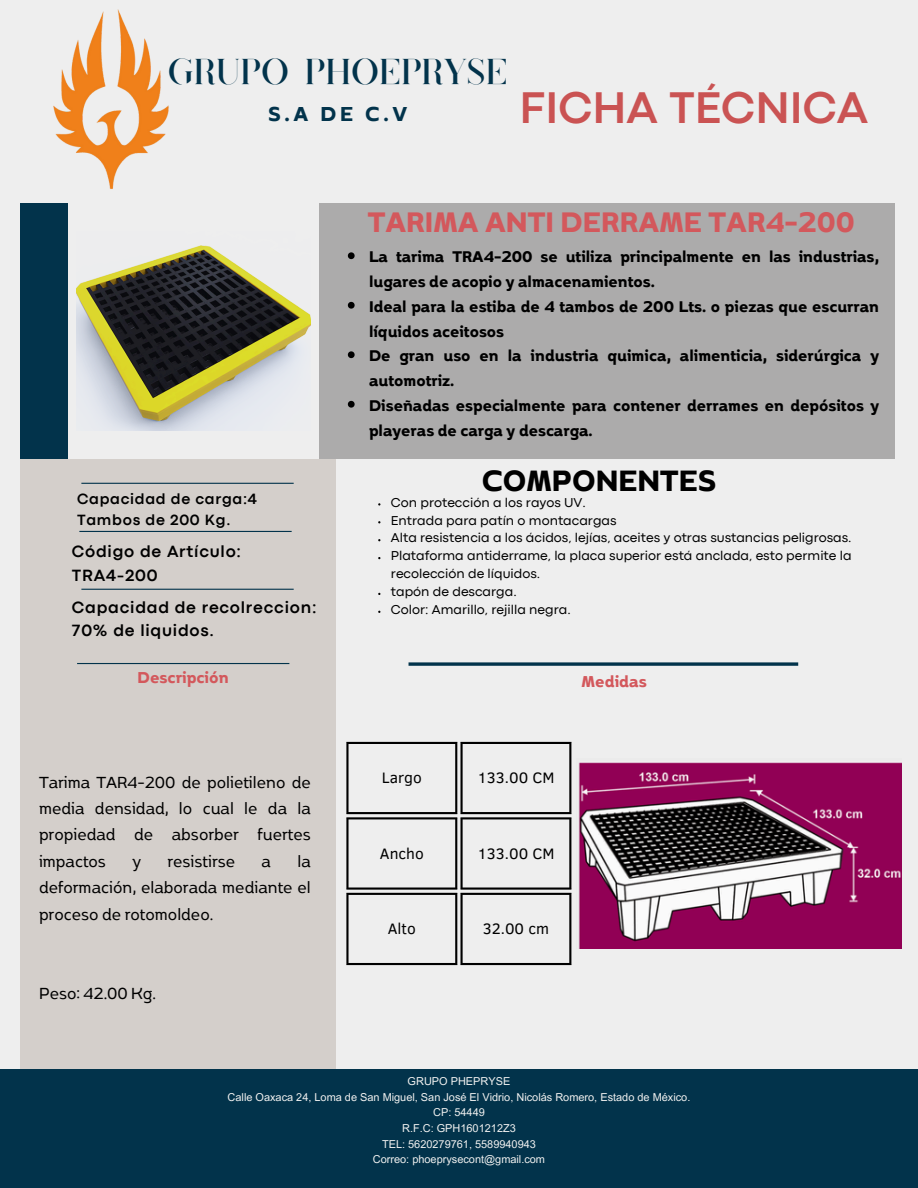
<style>
.page{position:relative;width:918px;height:1188px;background:#eee}
.page>*{position:absolute;margin:0;border:0;box-sizing:border-box;transform-origin:0 0}
.t1{font:700 46.35px "Codec Pro";color:#ca5353}
.t2{font:36px "Coterie";color:#02334b}
.t3{font:700 34.95px "Boriboon";color:#000}
.t4{font:700 33.6px "Boriboon";color:#d3585c}
.t5{font:700 24px "Boriboon";color:#02334b}
.t6{font:19.05px/26.4px "Boriboon";color:#000;text-align:justify}
.t7{font:700 18.75px "Boriboon";color:#d3585c}
.t8{font:700 18.45px/24.8px "Boriboon";color:#000}
.t9{font:700 16.95px "Codec Pro";letter-spacing:.045em;color:#000}
.t10{font:15.45px "Clear Sans";color:#000}
.t11{font:700 15.45px/21.3px "Codec Pro";letter-spacing:.045em;color:#000}
.t12{font:13.5px/17.9px "Codec Pro";color:#000}
.t13{font:10.95px "Arial MT Pro";color:#f1f1f0}
</style>
<div class="page">
<div style="left:21px;top:459px;width:315px;height:618px;background:#d4cfcb"></div>
<div style="left:0;top:1070px;width:918px;height:118px;background:#02334b"></div>
<div style="left:319px;top:203px;width:575px;height:256px;background:#acabab"></div>
<div style="left:21px;top:203px;width:47px;height:256px;background:#02334b"></div>
<hr style="left:81px;top:483px;width:213px;height:1px;background:#02334b">
<svg style="left:409px;top:662px;width:389px;height:4px;background:#264f64"></svg>
<hr style="left:79px;top:531px;width:213px;height:1px;background:#02334b">
<hr style="left:81px;top:589px;width:213px;height:1px;background:#02334b">
<hr style="left:77px;top:663px;width:212px;height:1px;background:#02334b">
<img style="left:77px;top:245px;width:234px;height:186px">
<img style="left:53px;top:9px;width:116px;height:180px">
<hr style="left:346px;top:744px;width:3px;height:68px;background:#000">
<hr style="left:455px;top:744px;width:2px;height:68px;background:#000">
<hr style="left:346px;top:742px;width:111px;height:2px;background:#000">
<hr style="left:346px;top:812px;width:111px;height:2px;background:#000">
<hr style="left:461px;top:744px;width:2px;height:68px;background:#000">
<hr style="left:569px;top:744px;width:2px;height:68px;background:#000">
<hr style="left:461px;top:742px;width:110px;height:2px;background:#000">
<hr style="left:461px;top:812px;width:110px;height:2px;background:#000">
<hr style="left:346px;top:819px;width:3px;height:69px;background:#000">
<hr style="left:455px;top:819px;width:2px;height:69px;background:#000">
<hr style="left:346px;top:817px;width:111px;height:2px;background:#000">
<hr style="left:346px;top:888px;width:111px;height:2px;background:#000">
<hr style="left:461px;top:819px;width:2px;height:69px;background:#000">
<hr style="left:569px;top:819px;width:2px;height:69px;background:#000">
<hr style="left:461px;top:817px;width:110px;height:2px;background:#000">
<hr style="left:461px;top:888px;width:110px;height:2px;background:#000">
<hr style="left:346px;top:895px;width:3px;height:68px;background:#000">
<hr style="left:455px;top:895px;width:2px;height:68px;background:#000">
<hr style="left:346px;top:893px;width:111px;height:2px;background:#000">
<hr style="left:346px;top:963px;width:111px;height:2px;background:#000">
<hr style="left:461px;top:895px;width:2px;height:68px;background:#000">
<hr style="left:569px;top:895px;width:2px;height:68px;background:#000">
<hr style="left:461px;top:893px;width:110px;height:2px;background:#000">
<hr style="left:461px;top:963px;width:110px;height:2px;background:#000">
<img style="left:578px;top:762px;width:323px;height:187px">
<svg style="left:348px;top:252px;width:7px;height:7px"></svg>
<svg style="left:348px;top:302px;width:7px;height:7px"></svg>
<svg style="left:348px;top:351px;width:7px;height:7px"></svg>
<svg style="left:348px;top:401px;width:7px;height:7px"></svg>
<p class="t2" style="left:168px;top:56px;width:341px">GRUPO PHOEPRYSE</p>
<p class="t5" style="left:268px;top:99px;width:141px">S.A DE C.V</p>
<p class="t1" style="left:519px;top:91px;width:350px">FICHA TÉCNICA</p>
<p class="t4" style="left:368px;top:200px;width:488px">TARIMA ANTI DERRAME TAR4-200</p>
<p class="t11" style="left:77px;top:489px;width:181px">Capacidad de carga:4<br>Tambos de 200 Kg.</p>
<p class="t9" style="left:72px;top:545px;width:171px">Código de Artículo:</p>
<p class="t9" style="left:72px;top:569px;width:87px">TRA4-200</p>
<p class="t9" style="left:72px;top:601px;width:246px">Capacidad de recolreccion:</p>
<p class="t9" style="left:72px;top:625px;width:144px">70% de liquidos.</p>
<p class="t8" style="left:369px;top:244px;width:512px">La tarima TRA4-200 se utiliza principalmente en las industrias, lugares de acopio y almacenamientos.</p>
<p class="t8" style="left:369px;top:293px;width:512px">Ideal para la estiba de 4 tambos de 200 Lts. o piezas que escurran líquidos aceitosos</p>
<p class="t8" style="left:369px;top:343px;width:512px">De gran uso en la industria quimica, alimenticia, siderúrgica y automotriz.</p>
<p class="t8" style="left:369px;top:392px;width:512px">Diseñadas especialmente para contener derrames en depósitos y playeras de carga y descarga.</p>
<p class="t3" style="left:482px;top:459px;width:236px">COMPONENTES</p>
<p class="t12" style="left:391px;top:494px;width:196px">Con protección a los rayos UV.</p>
<p class="t12" style="left:391px;top:512px;width:227px">Entrada para patín o montacargas</p>
<p class="t12" style="left:391px;top:530px;width:462px">Alta resistencia a los ácidos, lejías, aceites y otras sustancias peligrosas.</p>
<p class="t12" style="left:391px;top:548px;width:462px">Plataforma antiderrame, la placa superior está anclada, esto permite la recolección de líquidos.</p>
<p class="t12" style="left:391px;top:584px;width:127px">tapón de descarga.</p>
<p class="t12" style="left:391px;top:602px;width:181px">Color: Amarillo, rejilla negra.</p>
<p class="t7" style="left:138px;top:665px;width:93px">Descripción</p>
<h5 class="t7" style="left:582px;top:670px;width:67px">Medidas</h5>
<p class="t6" style="left:39px;top:768px;width:273px">Tarima TAR4-200 de polietileno de media densidad, lo cual le da la propiedad de absorber fuertes impactos</p>
<p class="t6" style="left:132px;top:847px;width:10px">y</p>
<p class="t6" style="left:167px;top:847px;width:69px">resistirse</p>
<p class="t6" style="left:262px;top:847px;width:11px">a</p>
<p class="t6" style="left:39px;top:847px;width:273px;text-indent:259px">la deformación, elaborada mediante el proceso de rotomoldeo.</p>
<p class="t6" style="left:39px;top:979px;width:118px">Peso: 42.00 Kg.</p>
<h3 class="t10" style="left:382px;top:767px;width:41px">Largo</h3>
<h1 class="t10" style="left:477px;top:767px;width:79px">133.00 CM</h1>
<h4 class="t10" style="left:380px;top:842px;width:45px">Ancho</h4>
<p class="t10" style="left:477px;top:842px;width:79px">133.00 CM</p>
<h2 class="t10" style="left:388px;top:918px;width:30px">Alto</h2>
<p class="t10" style="left:483px;top:918px;width:68px">32.00 cm</p>
<h5 class="t13" style="left:408px;top:1077px;width:104px">GRUPO PHEPRYSE</h5>
<h6 class="t13" style="left:228px;top:1093px;width:464px">Calle Oaxaca 24, Loma de San Miguel, San José El Vidrio, Nicolás Romero, Estado de México.</h6>
<h6 class="t13" style="left:433px;top:1108px;width:53px">CP: 54449</h6>
<h2 class="t13" style="left:402px;top:1124px;width:115px">R.F.C: GPH1601212Z3</h2>
<p class="t13" style="left:382px;top:1140px;width:155px">TEL: 5620279761, 5589940943</p>
<p class="t13" style="left:373px;top:1155px;width:174px">Correo: phoeprysecont@gmail.com</p>
</div>
